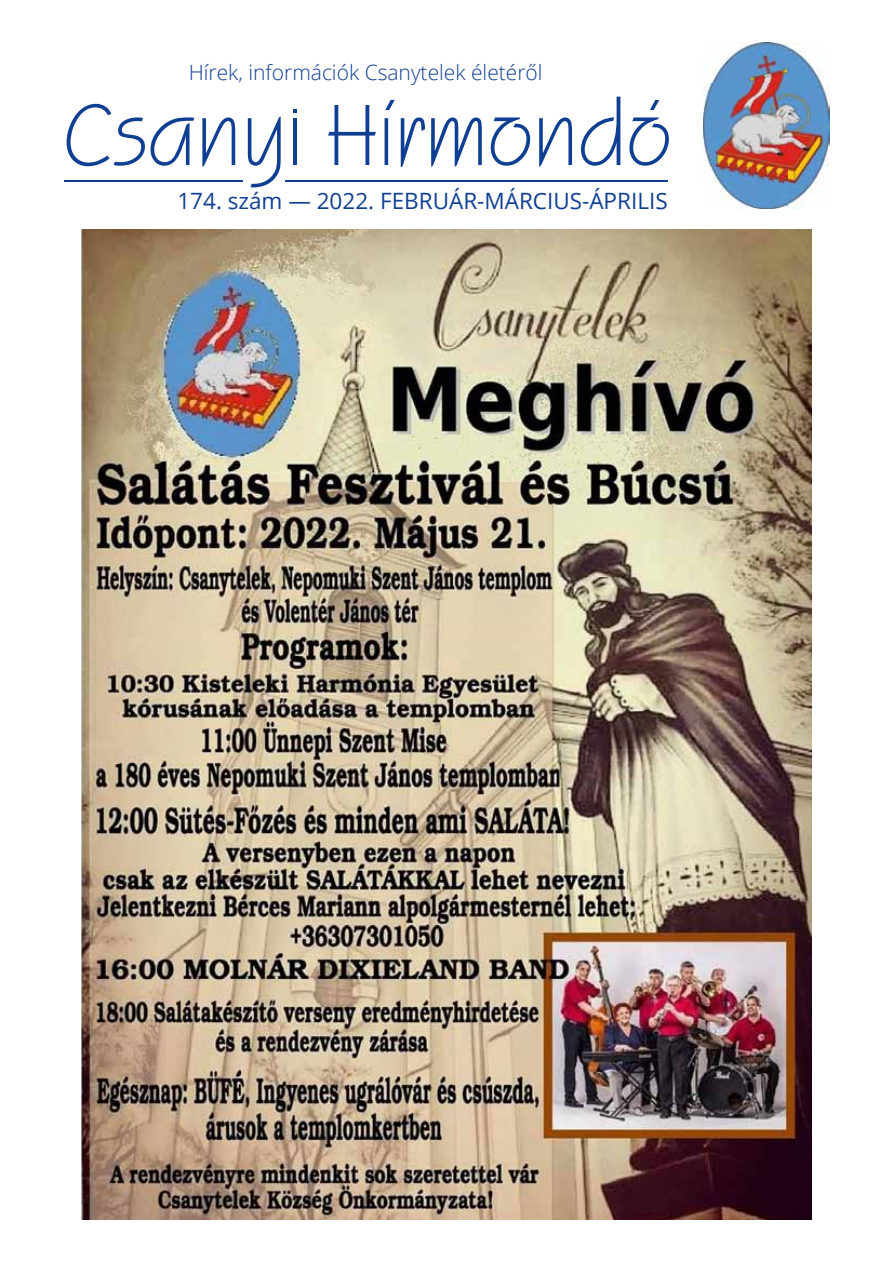
<style>
.page{position:relative;width:893px;height:1263px;background:#fff}
.page>*{position:absolute;margin:0;border:0;box-sizing:border-box;transform-origin:0 0}
.t1{font:90px "Squire D";color:#0f3f93}
.t2{font:22.5px "Open Sans";color:#0f3f93}
.t3{font:300 21px "Open Sans";color:#0f3f93}
</style>
<div class="page">
<img style="left:703px;top:43px;width:126px;height:166px">
<hr style="left:64px;top:180px;width:178px;height:1px;background:#0f3f93">
<hr style="left:285px;top:180px;width:383px;height:1px;background:#0f3f93">
<hr style="left:293px;top:118px;width:4px;height:47px;background:#0f3f93">
<svg style="left:293px;top:109px;width:4px;height:4px"></svg>
<img style="left:82px;top:229px;width:729px;height:990px">
<p class="t3" style="left:189px;top:58px;width:355px">Hírek, információk Csanytelek életéről</p>
<h1 class="t1" style="left:64px;top:88px;width:609px">Csany Hírmondó</h1>
<p class="t2" style="left:177px;top:185px;width:492px">174. szám — 2022. FEBRUÁR-MÁRCIUS-ÁPRILIS</p>
</div>
